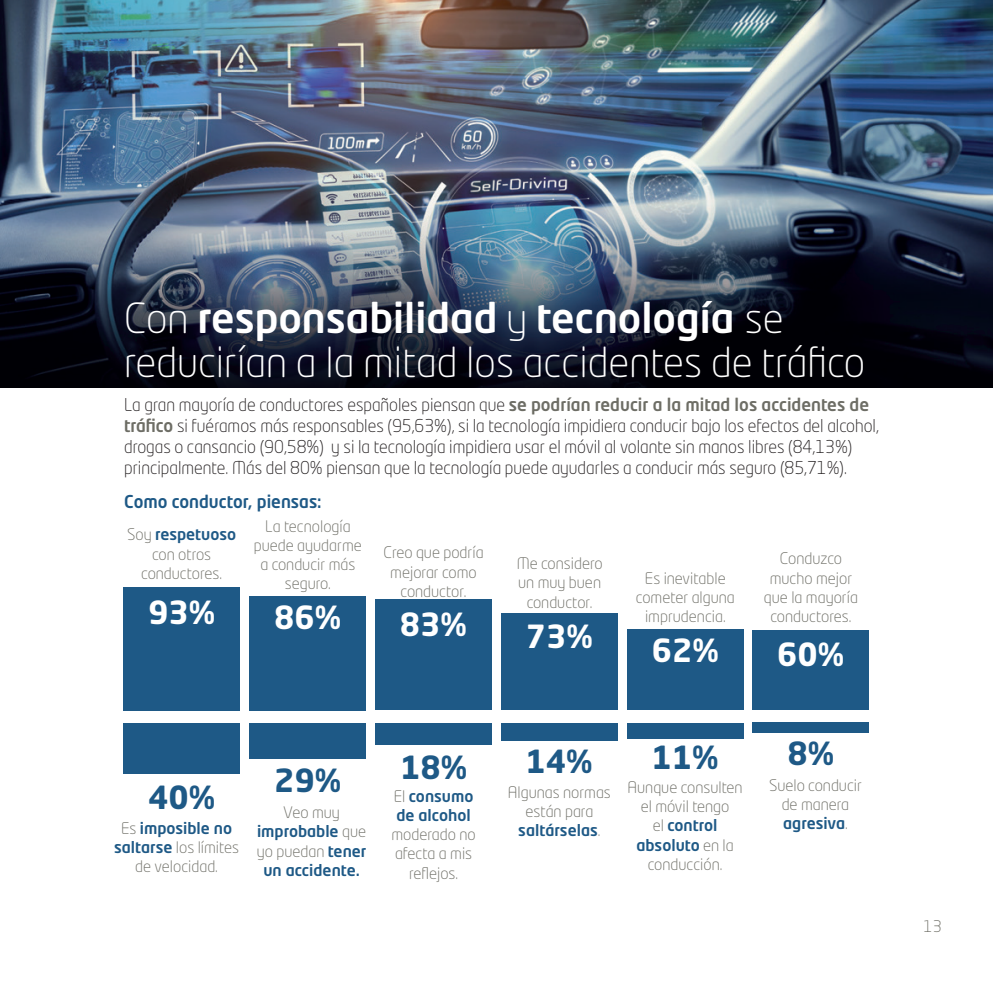
<style>
.page{position:relative;width:993px;height:993px;background:#fff}
.page>*{position:absolute;margin:0;border:0;box-sizing:border-box;transform-origin:0 0}
.t1{font:300 40.95px/44.3px "Neo Tech Std";color:#fff}
.t2{font:700 31.5px "Neo Tech Std";color:#fff}
.t3{font:700 31.5px "Neo Tech Std";color:#1e5986}
.t4{font:300 17.5px/21px "Neo Tech Std";color:#231f20}
.t5{font:500 17.5px "Neo Tech Std";color:#1e5986}
.t6{font:300 15.75px/19.2px "Neo Tech Std";color:#6d6d65;text-align:center}
.t7{font:500 15.75px/19.2px "Neo Tech Std";color:#1e5986;text-align:center}
.s1{font-weight:500}
.s2{font-weight:500;color:#6d6d65}
.s3{font-weight:500;color:#1e5986}
.s4{font-weight:300;color:#6d6d65}
</style>
<div class="page">
<img style="left:0;top:0;width:992px;height:387px">
<div style="left:375px;top:723px;width:116px;height:21px;background:#1e5986"></div>
<div style="left:375px;top:599px;width:116px;height:111px;background:#1e5986"></div>
<div style="left:627px;top:723px;width:115px;height:15px;background:#1e5986"></div>
<div style="left:627px;top:629px;width:115px;height:81px;background:#1e5986"></div>
<div style="left:501px;top:723px;width:116px;height:18px;background:#1e5986"></div>
<div style="left:501px;top:613px;width:116px;height:97px;background:#1e5986"></div>
<div style="left:752px;top:722px;width:116px;height:10px;background:#1e5986"></div>
<div style="left:752px;top:630px;width:116px;height:80px;background:#1e5986"></div>
<div style="left:250px;top:723px;width:116px;height:35px;background:#1e5986"></div>
<div style="left:250px;top:596px;width:116px;height:114px;background:#1e5986"></div>
<div style="left:124px;top:723px;width:116px;height:50px;background:#1e5986"></div>
<div style="left:124px;top:586px;width:116px;height:124px;background:#1e5986"></div>
<h1 class="t1" style="left:124px;top:295px;width:742px">Con <span class="s1">responsabilidad</span> y <span class="s1">tecnología</span> se reducirían a la mitad los accidentes de tráfico</h1>
<p class="t4" style="left:124px;top:393px;width:756px">La gran mayoría de conductores españoles piensan que <span class="s2">se podrían reducir a la mitad los accidentes de tráfico</span> si fuéramos más responsables (95,63%), si la tecnología impidiera conducir bajo los efectos del alcohol, drogas o cansancio (90,58%) y si la tecnología impidiera usar el móvil al volante sin manos libres (84,13%) principalmente. Más del 80% piensan que la tecnología puede ayudarles a conducir más seguro (85,71%).</p>
<p class="t5" style="left:124px;top:490px;width:199px">Como conductor, piensas:</p>
<p class="t6" style="left:127px;top:524px;width:111px">Soy <span class="s3">respetuoso </span>con otros conductores.</p>
<p class="t6" style="left:254px;top:516px;width:109px">La tecnología puede ayudarme a conducir más seguro.</p>
<p class="t6" style="left:383px;top:542px;width:101px">Creo que podría mejorar como conductor.</p>
<p class="t6" style="left:516px;top:553px;width:87px">Me considero un muy buen conductor.</p>
<p class="t6" style="left:763px;top:548px;width:95px">Conduzco mucho mejor que la mayoría</p>
<p class="t6" style="left:635px;top:568px;width:100px">Es inevitable cometer alguna imprudencia.</p>
<h2 class="t2" style="left:148px;top:591px;width:69px">93%</h2>
<h2 class="t2" style="left:274px;top:596px;width:69px">86%</h2>
<p class="t6" style="left:770px;top:606px;width:82px">conductores.</p>
<h2 class="t2" style="left:400px;top:604px;width:69px">83%</h2>
<h2 class="t2" style="left:526px;top:616px;width:69px">73%</h2>
<h2 class="t2" style="left:651px;top:630px;width:69px">62%</h2>
<h2 class="t2" style="left:777px;top:634px;width:69px">60%</h2>
<h2 class="t3" style="left:148px;top:776px;width:69px">40%</h2>
<p class="t6" style="left:114px;top:817px;width:126px">Es <span class="s3">imposible no saltarse</span> los límites de velocidad.</p>
<h2 class="t3" style="left:274px;top:760px;width:69px">29%</h2>
<p class="t7" style="left:257px;top:802px;width:111px"><span class="s4">Veo muy </span>improbable <span class="s4">que yo puedan</span> tener un accidente.</p>
<h2 class="t3" style="left:400px;top:746px;width:69px">18%</h2>
<h2 class="t3" style="left:525px;top:740px;width:69px">14%</h2>
<h2 class="t3" style="left:651px;top:736px;width:69px">11%</h2>
<h2 class="t3" style="left:787px;top:733px;width:48px">8%</h2>
<p class="t6" style="left:507px;top:782px;width:104px">Algunas normas están para <span class="s3">saltárselas</span>.</p>
<p class="t6" style="left:627px;top:777px;width:117px">Aunque consulten el móvil tengo<br>el <span class="s3">control absoluto</span> en la conducción.</p>
<p class="t6" style="left:768px;top:774px;width:94px">Suelo conducir de manera <span class="s3">agresiva</span>.</p>
<p class="t7" style="left:393px;top:785px;width:81px;text-align:left"><span class="s4">El</span> consumo de alcohol</p>
<p class="t6" style="left:391px;top:824px;width:86px">moderado no afecta a mis reflejos.</p>
<p class="t6" style="left:923px;top:916px;width:20px">13</p>
</div>
